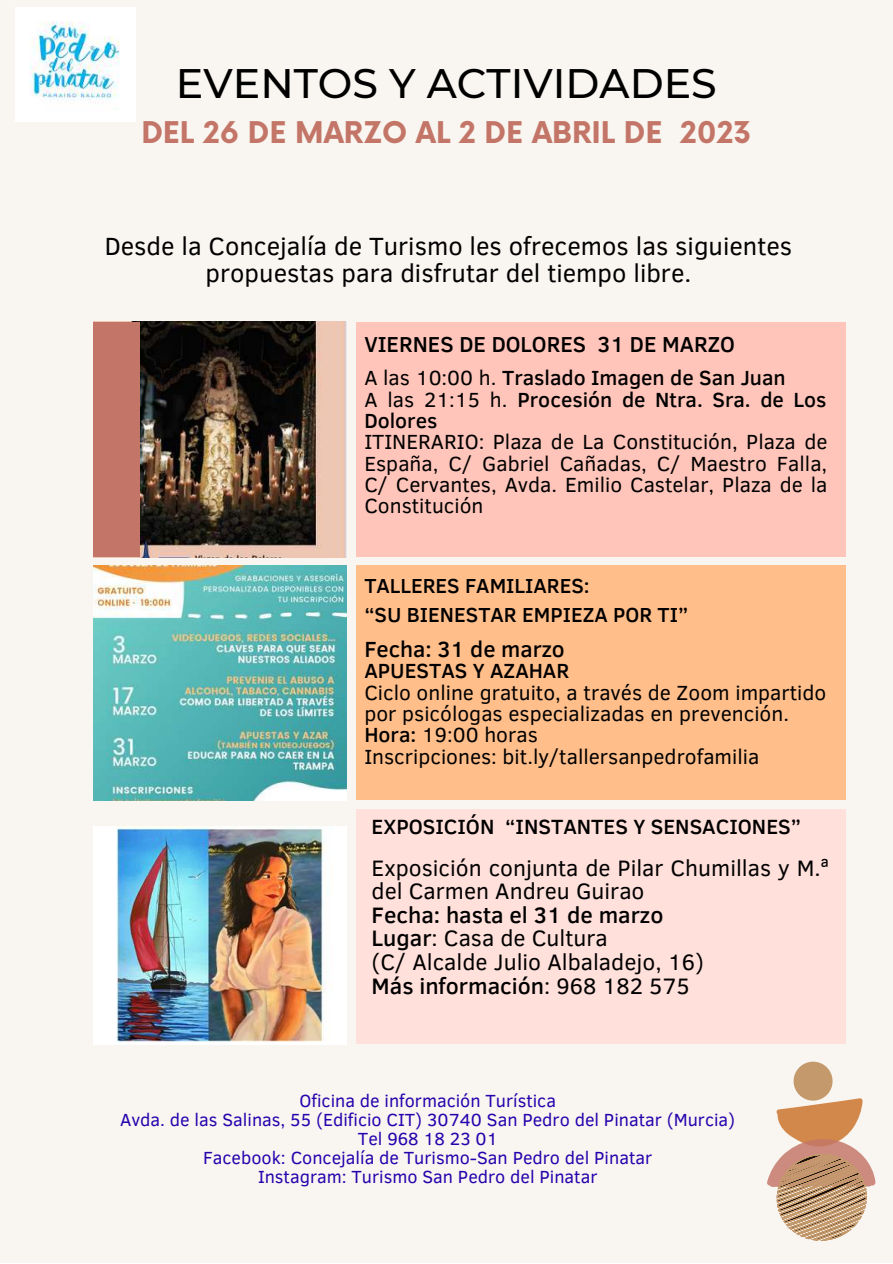
<style>
.page{position:relative;width:893px;height:1264px;background:#fff}
.page>*{position:absolute;margin:0;border:0;box-sizing:border-box;transform-origin:0 0}
.t1{font:500 41.1px "Montserrat";color:#000}
.t2{font:700 29.1px "Now";color:#c37667}
.t3{font:25.5px/27px "Clear Sans";color:#000;text-align:center}
.t4{font:22.8px/23.5px "Clear Sans";color:#000}
.t5{font:500 22.5px "Clear Sans";color:#000}
.t6{font:500 22.2px "Clear Sans";color:#000}
.t7{font:500 21.15px "Clear Sans";color:#000}
.t8{font:21px/21.3px "Clear Sans";color:#000;text-align:justify}
.t9{font:500 21px/21.3px "Clear Sans";color:#000}
.t10{font:500 20.85px/29px "Clear Sans";color:#000}
.t11{font:18px/19px "Clear Sans";color:#2503ad;text-align:center}
.s1{font-weight:400}
.s2{font-weight:500}
</style>
<div class="page">
<div style="left:0;top:0;width:892px;height:1262px;background:#f9f5f0"></div>
<img style="left:93px;top:322px;width:253px;height:235px">
<img style="left:93px;top:565px;width:253px;height:235px">
<img style="left:93px;top:826px;width:253px;height:218px">
<div style="left:356px;top:322px;width:489px;height:234px;background:#ffc5ba"></div>
<div style="left:93px;top:322px;width:46px;height:234px;background:#c37667"></div>
<div style="left:356px;top:565px;width:489px;height:235px;background:#ffbe8a"></div>
<div style="left:356px;top:809px;width:489px;height:234px;background:#ffe0da"></div>
<svg style="left:767px;top:1061px;width:108px;height:179px"></svg>
<img style="left:16px;top:8px;width:119px;height:113px">
<h1 class="t1" style="left:176px;top:58px;width:542px">EVENTOS Y ACTIVIDADES</h1>
<h2 class="t2" style="left:141px;top:117px;width:611px">DEL 26 DE MARZO AL 2 DE ABRIL DE 2023</h2>
<p class="t3" style="left:105px;top:231px;width:689px">Desde la Concejalía de Turismo les ofrecemos las siguientes propuestas para disfrutar del tiempo libre.</p>
<p class="t6" style="left:364px;top:328px;width:372px">VIERNES DE DOLORES 31 DE MARZO</p>
<p class="t9" style="left:364px;top:366px;width:463px"><span class="s1">A las 10:00 h.</span> Traslado Imagen de San Juan<br><span class="s1">A las 21:15 h.</span> Procesión de Ntra. Sra. de Los<br>Dolores</p>
<p class="t8" style="left:364px;top:430px;width:464px">ITINERARIO: Plaza de La Constitución, Plaza de España, C/ Gabriel Cañadas, C/ Maestro Falla, C/ Cervantes, Avda. Emilio Castelar, Plaza de la Constitución</p>
<p class="t10" style="left:364px;top:570px;width:325px">TALLERES FAMILIARES:<br>“SU BIENESTAR EMPIEZA POR TI”</p>
<p class="t5" style="left:364px;top:632px;width:202px">Fecha: 31 de marzo</p>
<p class="t9" style="left:364px;top:659px;width:206px">APUESTAS Y AZAHAR</p>
<p class="t8" style="left:364px;top:680px;width:463px;text-align:left">Ciclo online gratuito, a través de Zoom impartido por psicólogas especializadas en prevención.<br><span class="s2">Hora:</span> 19:00 horas<br>Inscripciones: bit.ly/tallersanpedrofamilia</p>
<p class="t7" style="left:371px;top:811px;width:431px">EXPOSICIÓN “INSTANTES Y SENSACIONES”</p>
<p class="t4" style="left:371px;top:854px;width:459px">Exposición conjunta de Pilar Chumillas y M.ª del Carmen Andreu Guirao</p>
<p class="t4" style="left:371px;top:901px;width:334px"><span class="s2">Fecha: hasta el 31 de marzo<br>Lugar</span>: Casa de Cultura<br>(C/ Alcalde Julio Albaladejo, 16)<br><span class="s2">Más información</span>: 968 182 575</p>
<p class="t11" style="left:120px;top:1089px;width:616px">Oficina de información Turística<br>Avda. de las Salinas, 55 (Edificio CIT) 30740 San Pedro del Pinatar (Murcia)<br>Tel 968 18 23 01<br>Facebook: Concejalía de Turismo-San Pedro del Pinatar<br>Instagram: Turismo San Pedro del Pinatar</p>
</div>
